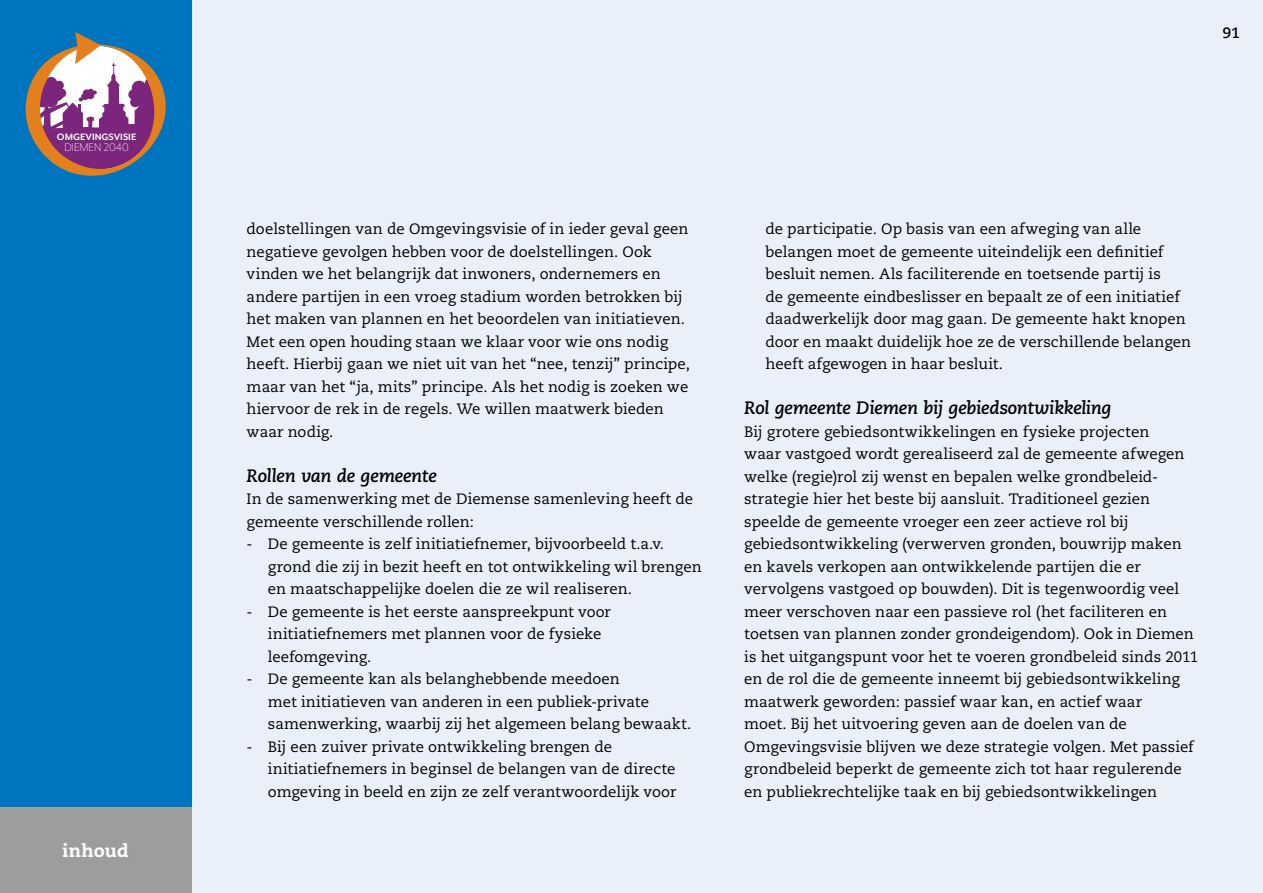
<style>
.page{position:relative;width:1263px;height:893px;background:#fff}
.page>*{position:absolute;margin:0;border:0;box-sizing:border-box;transform-origin:0 0}
.kopje_12_BI{font:italic 700 18px "Caecilia LT Std";letter-spacing:-.015em;color:#000}
.t1{font:800 18px "Caecilia LT Std";letter-spacing:.01em;color:#fff}
.plat{font:15px/22.5px "Caecilia LT Std";color:#000}
.inspringen{font:15px/22.5px "Caecilia LT Std";color:#000}
.t2{font:700 15px "Caecilia LT Std";color:#000}
.t3{font:300 12.9px "Mr Eaves XL Mod OT";color:#fff}
.t4{font:700 10.65px "Mr Eaves San OT";color:#fff}
</style>
<div class="page">
<div style="left:191px;top:0;width:1072px;height:893px;background:#eaf0fa"></div>
<div style="left:0;top:0;width:191px;height:893px;background:#0075bf"></div>
<svg style="left:26px;top:32px;width:140px;height:144px"></svg>
<div style="left:0;top:808px;width:191px;height:85px;background:#9d9d9c"></div>
<p class="t4" style="left:57px;top:131px;width:81px">OMGEVINGSVISIE</p>
<p class="t3" style="left:64px;top:141px;width:66px">DIEMEN 2040</p>
<p class="t1" style="left:63px;top:839px;width:68px">inhoud</p>
<p class="t2" style="left:1222px;top:24px;width:19px">91</p>
<p class="plat" style="left:247px;top:218px;width:445px">doelstellingen van de Omgevingsvisie of in ieder geval geen negatieve gevolgen hebben voor de doelstellingen. Ook vinden we het belangrijk dat inwoners, ondernemers en andere partijen in een vroeg stadium worden betrokken bij het maken van plannen en het beoordelen van initiatieven.<br>Met een open houding staan we klaar voor wie ons nodig heeft. Hierbij gaan we niet uit van het “nee, tenzij” principe, maar van het “ja, mits” principe. Als het nodig is zoeken we hiervoor de rek in de regels. We willen maatwerk bieden waar nodig.</p>
<p class="kopje_12_BI" style="left:247px;top:465px;width:192px">Rollen van de gemeente</p>
<p class="plat" style="left:247px;top:488px;width:448px">In de samenwerking met de Diemense samenleving heeft de gemeente verschillende rollen:</p>
<p class="inspringen" style="left:268px;top:533px;width:435px;text-indent:-21px">- De gemeente is zelf initiatiefnemer, bijvoorbeeld t.a.v. grond die zij in bezit heeft en tot ontwikkeling wil brengen en maatschappelijke doelen die ze wil realiseren.</p>
<p class="inspringen" style="left:268px;top:600px;width:345px;text-indent:-21px">- De gemeente is het eerste aanspreekpunt voor initiatiefnemers met plannen voor de fysieke leefomgeving.</p>
<p class="inspringen" style="left:268px;top:668px;width:425px;text-indent:-21px">- De gemeente kan als belanghebbende meedoen<br>met initiatieven van anderen in een publiek-private samenwerking, waarbij zij het algemeen belang bewaakt.</p>
<p class="inspringen" style="left:268px;top:735px;width:410px;text-indent:-21px">- Bij een zuiver private ontwikkeling brengen de initiatiefnemers in beginsel de belangen van de directe omgeving in beeld en zijn ze zelf verantwoordelijk voor</p>
<p class="inspringen" style="left:765px;top:218px;width:427px">de participatie. Op basis van een afweging van alle belangen moet de gemeente uiteindelijk een definitief besluit nemen. Als faciliterende en toetsende partij is<br>de gemeente eindbeslisser en bepaalt ze of een initiatief daadwerkelijk door mag gaan. De gemeente hakt knopen door en maakt duidelijk hoe ze de verschillende belangen heeft afgewogen in haar besluit.</p>
<p class="kopje_12_BI" style="left:744px;top:397px;width:369px">Rol gemeente Diemen bij gebiedsontwikkeling</p>
<p class="plat" style="left:744px;top:420px;width:455px">Bij grotere gebiedsontwikkelingen en fysieke projecten<br>waar vastgoed wordt gerealiseerd zal de gemeente afwegen welke (regie)rol zij wenst en bepalen welke grondbeleid&shy;strategie hier het beste bij aansluit. Traditioneel gezien speelde de gemeente vroeger een zeer actieve rol bij gebiedsontwikkeling (verwerven gronden, bouwrijp maken en kavels verkopen aan ontwikkelende partijen die er vervolgens vastgoed op bouwden). Dit is tegenwoordig veel meer verschoven naar een passieve rol (het faciliteren en toetsen van plannen zonder grondeigendom). Ook in Diemen is het uitgangspunt voor het te voeren grondbeleid sinds 2011 en de rol die de gemeente inneemt bij gebiedsontwikkeling maatwerk geworden: passief waar kan, en actief waar<br>moet. Bij het uitvoering geven aan de doelen van de Omgevingsvisie blijven we deze strategie volgen. Met passief grondbeleid beperkt de gemeente zich tot haar regulerende en publiekrechtelijke taak en bij gebiedsontwikkelingen</p>
</div>
